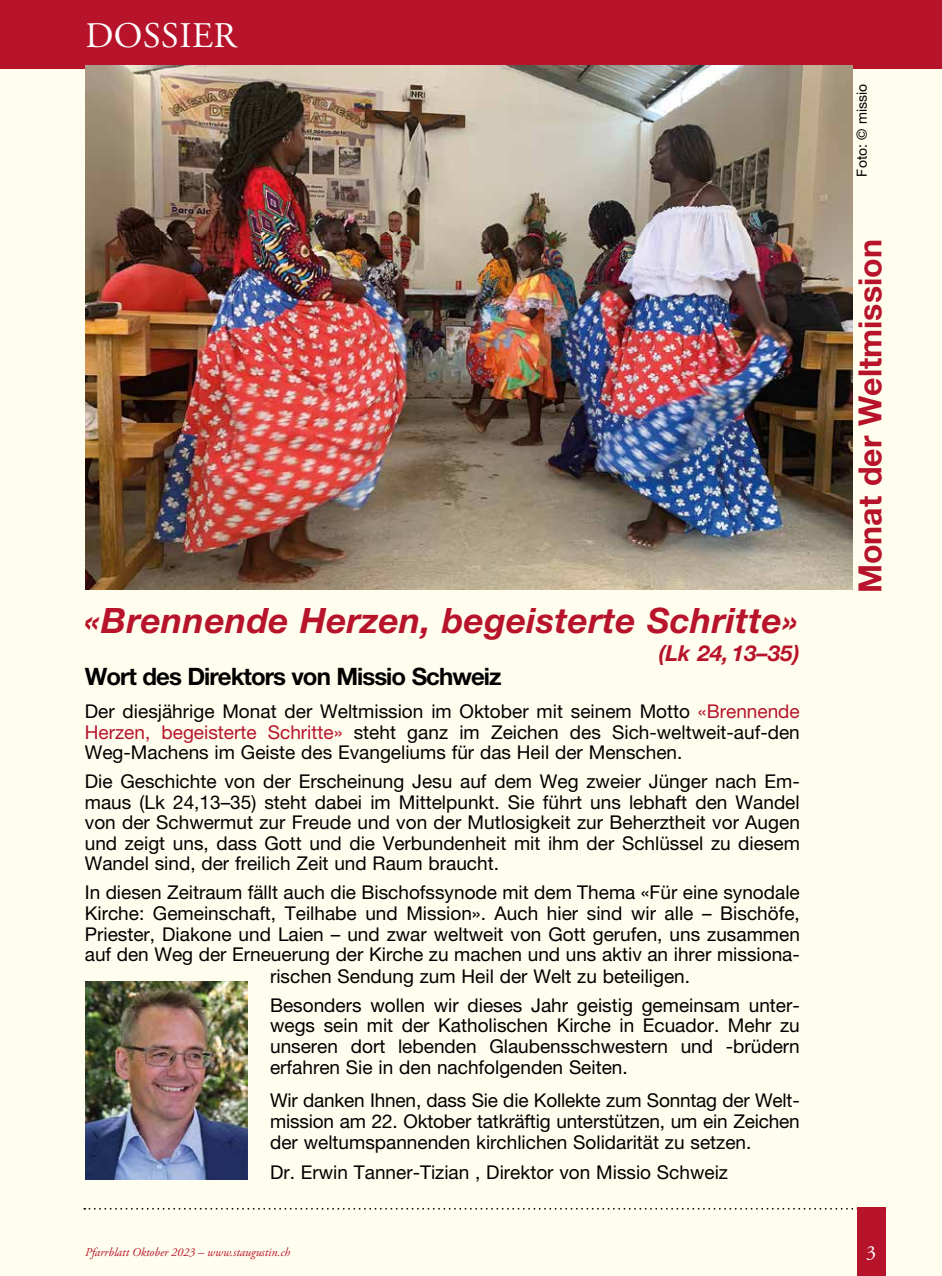
<style>
.page{position:relative;width:942px;height:1276px;background:#fff}
.page>*{position:absolute;margin:0;border:0;box-sizing:border-box;transform-origin:0 0}
.t1{font:36px "Adobe Garamond Pro";letter-spacing:.015em;color:#fff}
.t2{font:italic 700 35px "Helvetica Neue LT Pro";letter-spacing:.01em;color:#b7142c}
.t3{font:700 32px "Helvetica Neue LT Pro";color:#b7142c}
.t4{font:700 24px "Helvetica Neue LT Pro";letter-spacing:-.04em;color:#000}
.t5{font:italic 700 22px "Helvetica Neue LT Pro";letter-spacing:.01em;color:#b7142c}
.t6{font:20px "Adobe Garamond Pro";color:#fff}
.t7{font:19px/20.6px "Helvetica Neue LT Pro";color:#000;text-align:justify}
.t8{font:14px "Helvetica Neue LT Pro";color:#000}
.t9{font:italic 12px "Adobe Garamond Pro";color:#b7142c}
.s1{color:#b7142c}
</style>
<div class="page">
<div style="left:0;top:0;width:941px;height:1276px;background:#fffded"></div>
<svg style="left:84px;top:1208px;width:802px;height:1px"></svg>
<div style="left:856px;top:1208px;width:28px;height:68px;background:#b7142c"></div>
<div style="left:0;top:0;width:941px;height:68px;background:#b7142c"></div>
<img style="left:85px;top:981px;width:162px;height:198px">
<img style="left:85px;top:66px;width:767px;height:524px">
<h1 class="t1" style="left:85px;top:14px;width:153px">DOSSIER</h1>
<h2 class="t2" style="left:84px;top:599px;width:715px">«Brennende Herzen, begeisterte Schritte»</h2>
<p class="t5" style="left:658px;top:640px;width:142px">(Lk 24, 13–35)</p>
<p class="t4" style="left:85px;top:661px;width:418px">Wort des Direktors von Missio Schweiz</p>
<p class="t7" style="left:85px;top:700px;width:716px">Der diesjährige Monat der Weltmission im Oktober mit seinem Motto <span class="s1">«Brennende Herzen, begeisterte Schritte»</span> steht ganz im Zeichen des Sich-weltweit-auf-den Weg-Machens im Geiste des Evangeliums für das Heil der Menschen.</p>
<p class="t7" style="left:85px;top:771px;width:716px;text-align:left">Die Geschichte von der Erscheinung Jesu auf dem Weg zweier Jünger nach Em-- maus (Lk 24,13–35) steht dabei im Mittelpunkt. Sie führt uns lebhaft den Wandel von der Schwermut zur Freude und von der Mutlosigkeit zur Beherztheit vor Augen und zeigt uns, dass Gott und die Verbundenheit mit ihm der Schlüssel zu diesem Wandel sind, der freilich Zeit und Raum braucht.</p>
<p class="t7" style="left:85px;top:882px;width:716px">In diesen Zeitraum fällt auch die Bischofssynode mit dem Thema «Für eine synodale</p>
<p class="t7" style="left:85px;top:902px;width:716px">Kirche: Gemeinschaft, Teilhabe und Mission». Auch hier sind wir alle – Bischöfe,</p>
<p class="t7" style="left:85px;top:923px;width:716px">Priester, Diakone und Laien – und zwar weltweit von Gott gerufen, uns zusammen</p>
<p class="t7" style="left:85px;top:943px;width:716px">auf den Weg der Erneuerung der Kirche zu machen und uns aktiv an ihrer missiona-</p>
<p class="t7" style="left:270px;top:965px;width:421px">rischen Sendung zum Heil der Welt zu beteiligen.</p>
<p class="t7" style="left:270px;top:994px;width:531px">Besonders wollen wir dieses Jahr geistig gemeinsam unter&shy;wegs sein mit der Katholischen Kirche in Ecuador. Mehr zu unseren dort lebenden Glaubensschwestern und -brüdern erfahren Sie in den nachfolgenden Seiten.</p>
<p class="t7" style="left:270px;top:1090px;width:531px">Wir danken Ihnen, dass Sie die Kollekte zum Sonntag der Welt&shy;mission am 22. Oktober tatkräftig unterstützen, um ein Zeichen der weltumspannenden kirchlichen Solidarität zu setzen.</p>
<p class="t7" style="left:270px;top:1161px;width:459px">Dr. Erwin Tanner-Tizian , Direktor von Missio Schweiz</p>
<p class="t9" style="left:85px;top:1245px;width:206px">Pfarrblatt Oktober 2023 – www.staugustin.ch</p>
<p class="t8" style="left:853px;top:176px;width:94px;rotate:-90deg">Foto: © missio</p>
<h3 class="t3" style="left:849px;top:593px;width:355px;rotate:-90deg">Monat der Weltmission</h3>
<p class="t6" style="left:865px;top:1240px;width:13px">3#</p>
</div>
